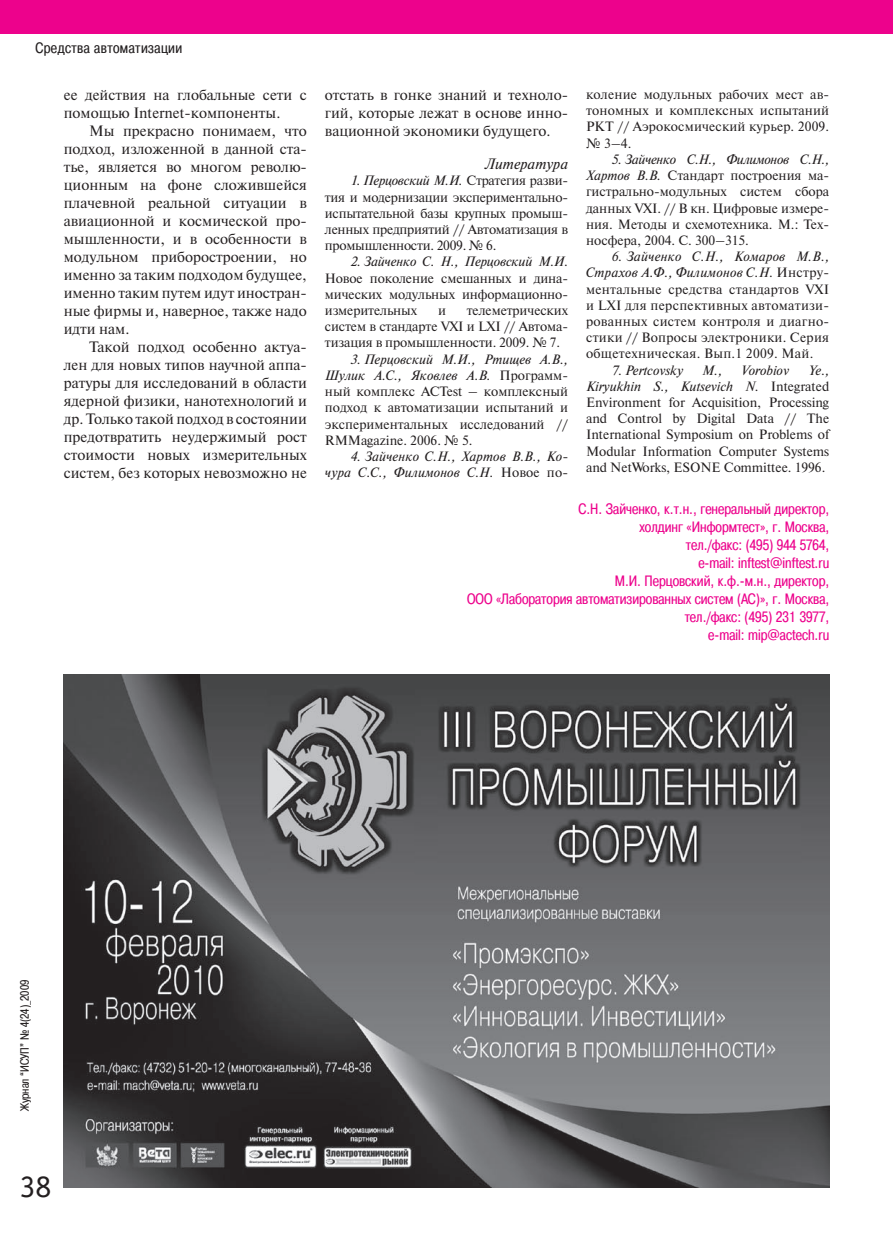
<style>
.page{position:relative;width:893px;height:1234px;background:#fff}
.page>*{position:absolute;margin:0;border:0;box-sizing:border-box;transform-origin:0 0}
.t1{font:31.5px "Officina Serif C";color:#231f20}
.t2{font:15px/18px "Newton C";color:#231f20;text-align:justify}
.t3{font:15px/18px "Pragmatica Cond C";color:#ed028c;text-align:right}
.t4{font:15px "Pragmatica Cond C";letter-spacing:.03em;color:#231f20}
.t5{font:italic 15px "Newton C";color:#231f20}
.t6{font:13.5px/16.2px "Newton C";color:#231f20;text-align:justify}
.t7{font:italic 13.5px/16.2px "Newton C";color:#231f20;text-align:right}
.t8{font:12px "Pragmatica Cond C";color:#231f20}
.s1{font-style:italic}
.s2{font-style:normal}
</style>
<div class="page">
<div style="left:0;top:0;width:893px;height:34px;background:#ed028c"></div>
<img style="left:64px;top:674px;width:765px;height:512px">
<p class="t4" style="left:35px;top:39px;width:148px">Средства автоматизации</p>
<p class="t2" style="left:64px;top:86px;width:245px">ее действия на глобальные сети с помощью Internet-компоненты.</p>
<p class="t2" style="left:64px;top:122px;width:245px;text-indent:26px">Мы прекрасно понимаем, что подход, изложенной в данной ста&shy;тье, является во многом револю&shy;ционным на фоне сложившейся плачевной реальной ситуации в авиационной и космической про&shy;мышленности, и в особенности в модульном приборостроении, но именно за таким подходом будущее, именно таким путем идут иностран&shy;ные фирмы и, наверное, также надо идти нам.</p>
<p class="t2" style="left:64px;top:338px;width:245px;text-indent:26px">Такой подход особенно актуа&shy;лен для новых типов научной аппа&shy;ратуры для исследований в области ядерной физики, нанотехнологий и др. Только такой подход в состоянии предотвратить неудержимый рост стоимости новых измерительных систем, без которых невозможно не</p>
<p class="t2" style="left:325px;top:86px;width:245px">отстать в гонке знаний и техноло&shy;гий, которые лежат в основе инно&shy;вационной экономики будущего.</p>
<p class="t5" style="left:485px;top:156px;width:85px">Литература</p>
<p class="t6" style="left:325px;top:173px;width:245px;text-indent:26px"><span class="s1">1. Перцовский М.И.</span> Стратегия разви&shy;тия и модернизации экспериментально&shy;испытательной базы крупных промыш&shy;ленных предприятий // Автоматизация в промышленности. 2009. № 6.</p>
<p class="t7" style="left:350px;top:254px;width:219px">2. Зайченко С. Н., Перцовский М.И.</p>
<p class="t6" style="left:325px;top:270px;width:245px">Новое поколение смешанных и дина&shy;мических модульных информационно&shy;измерительных</p>
<p class="t6" style="left:325px;top:302px;width:245px;text-indent:142px">телеметрических систем в стандарте VXI и LXI // Автома&shy;тизация в промышленности. 2009. № 7.</p>
<p class="t6" style="left:325px;top:351px;width:245px;text-indent:26px"><span class="s1">3. Перцовский М.И., Ртищев А.В., Шулик А.С., Яковлев А.В.</span> Программ&shy;ный комплекс ACTest – комплексный подход к автоматизации испытаний и экспериментальных исследований // RMMagazine. 2006. № 5.</p>
<p class="t7" style="left:325px;top:448px;width:245px">4. Зайченко С.Н., Хартов В.В., Ко&shy;чура С.С., Филимонов С.Н. <span class="s2">Новое по-</span></p>
<p class="t6" style="left:438px;top:302px;width:9px">и</p>
<p class="t6" style="left:586px;top:86px;width:245px">коление модульных рабочих мест ав&shy;тономных и комплексных испытаний РКТ // Аэрокосмический курьер. 2009. № 3–4.</p>
<p class="t6" style="left:586px;top:151px;width:245px;text-align:left;text-indent:26px"><span class="s1">5. Зайченко С.Н., Филимонов С.Н., Хартов В.В.</span> Стандарт построения ма&shy;гистрально-модульных систем сбора данных VXI. // В кн. Цифровые измере&shy;ния. Методы и схемотехника. М.: Тех&shy;носфера, 2004. С. 300–315.</p>
<p class="t6" style="left:586px;top:248px;width:245px;text-indent:26px"><span class="s1">6. Зайченко С.Н., Комаров М.В., Страхов А.Ф., Филимонов С.Н.</span> Инстру&shy;ментальные средства стандартов VXI и LXI для перспективных автоматизи&shy;рованных систем контроля и диагно&shy;стики // Вопросы электроники. Серия общетехническая. Вып.1 2009. Май.</p>
<p class="t7" style="left:612px;top:362px;width:73px">7. Pertcovsky</p>
<p class="t7" style="left:702px;top:362px;width:21px">M.,</p>
<p class="t7" style="left:741px;top:362px;width:49px">Vorobiov</p>
<p class="t6" style="left:586px;top:362px;width:245px;text-indent:222px"><span class="s1">Ye., Kiryukhin S., Kutsevich N.</span> Integrated Environment for Acquisition, Processing and Control by Digital Data // The International Symposium on Problems of Modular Information Computer Systems and NetWorks, ESONE Committee. 1996.</p>
<p class="t3" style="left:467px;top:500px;width:364px">С.Н. Зайченко, к.т.н., генеральный директор,<br>холдинг «Информтест», г. Москва,<br>тел./факс: (495) 944 5764,<br>e-mail: inftest@inftest.ru<br>М.И. Перцовский, к.ф.-м.н., директор,<br>ООО «Лаборатория автоматизированных систем (АС)», г. Москва, тел./факс: (495) 231 3977,<br>e-mail: mip@actech.ru</p>
<p class="t8" style="left:18px;top:1110px;width:133px;rotate:-90deg">Журнал “ИСУП” № 4(24)_2009</p>
<h1 class="t1" style="left:20px;top:1168px;width:33px">38</h1>
</div>
